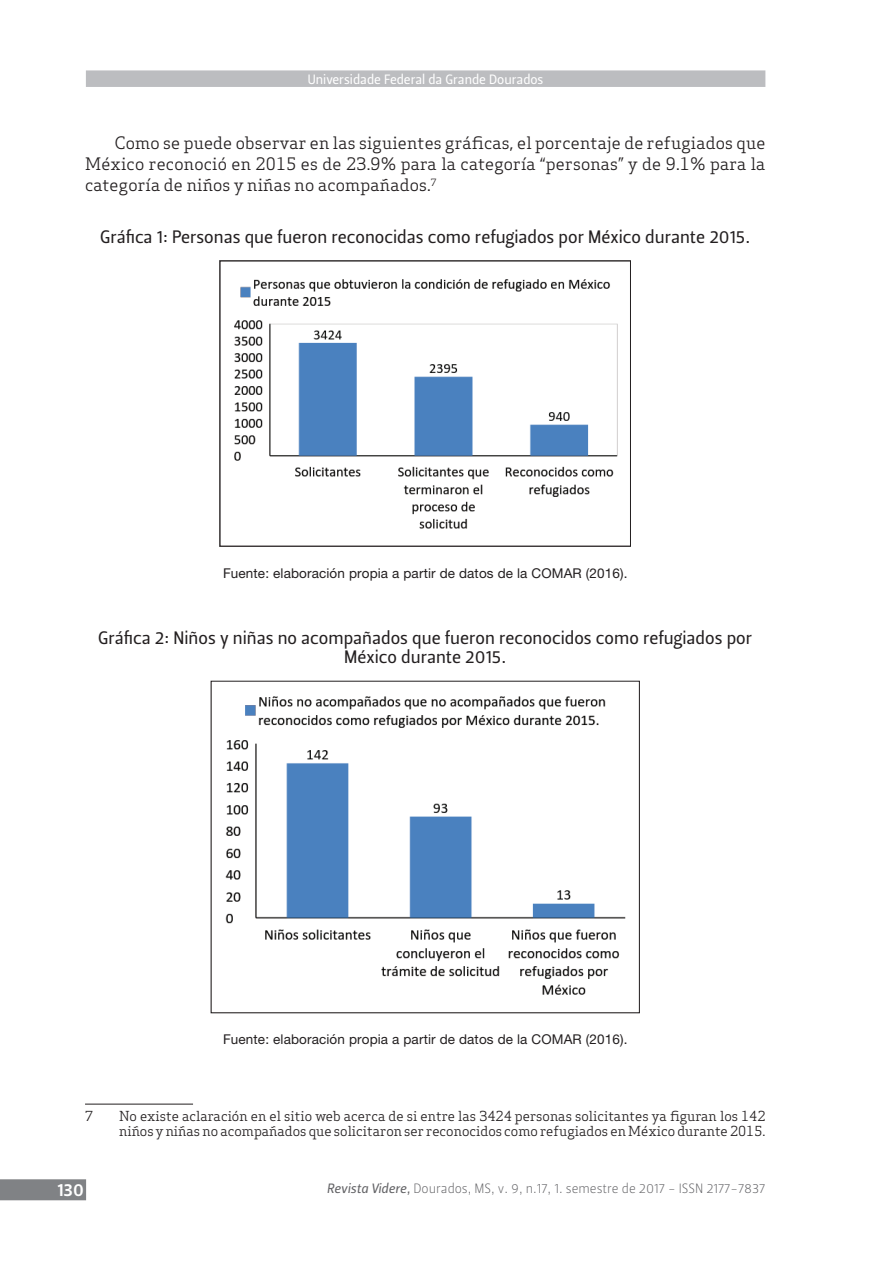
<style>
.page{position:relative;width:893px;height:1263px;background:#fff}
.page>*{position:absolute;margin:0;border:0;box-sizing:border-box;transform-origin:0 0}
.t1{font:18px/19.5px "Leitura Sans Grot 2";color:#231f20;text-align:center}
.t2{font:18px "Leitura Sans Grot 3";color:#fff}
.t3{font:16.8px/21.3px "Apex Serif";letter-spacing:.01em;color:#231f20;text-align:justify}
.t4{font:13.5px/15px "Apex Serif";color:#231f20}
.t5{font:13.5px "Helvetica Neue LT Pro";letter-spacing:.01em;color:#231f20}
.t6{font:13.5px "Leitura Sans Grot 1";color:#636366}
.t7{font:13.5px "Leitura Sans Grot 2";color:#fff}
.s1{font-family:"Leitura Sans Italic 2"}
</style>
<div class="page">
<div style="left:86px;top:70px;width:679px;height:17px;background:#bcbdc0"></div>
<div style="left:0;top:1179px;width:86px;height:21px;background:#808285"></div>
<div style="left:58px;top:1184px;width:25px;height:12px;background:#808285"></div>
<img style="left:234px;top:279px;width:384px;height:250px">
<img style="left:225px;top:696px;width:401px;height:299px">
<hr style="left:85px;top:1104px;width:108px;height:1px;background:#231f20">
<p class="t7" style="left:308px;top:71px;width:237px">Universidade Federal da Grande Dourados</p>
<p class="t3" style="left:85px;top:132px;width:682px;text-indent:30px">Como se puede observar en las siguientes gráficas, el porcentaje de refugiados que México reconoció en 2015 es de 23.9% para la categoría “personas” y de 9.1% para la categoría de niños y niñas no acompañados.<sup>7</sup></p>
<p class="t1" style="left:100px;top:227px;width:652px">Gr áfica 1: Personas que fueron reconocidas como refugiados por México durante 2015.</p>
<p class="t5" style="left:223px;top:565px;width:406px">Fuente: elaboración propia a partir de datos de la COMAR (2016).</p>
<p class="t1" style="left:98px;top:628px;width:655px">Grá fica 2: Niños y niñas no acompañados que fueron reconocidos como refugiados por<br>México durante 2015.</p>
<p class="t5" style="left:223px;top:1031px;width:406px">Fuente: elaboración propia a partir de datos de la COMAR (2016).</p>
<p class="t4" style="left:85px;top:1108px;width:10px">7</p>
<p class="t4" style="left:119px;top:1108px;width:648px">No existe aclaración en el sitio web acerca de si entre las 3424 personas solicitantes ya figuran los 142 niños y niñas no acompañados que solicitaron ser reconocidos como refugiados en México durante 2015.</p>
<p class="t2" style="left:57px;top:1179px;width:28px">130</p>
<p class="t6" style="left:327px;top:1180px;width:440px"><span class="s1">Revista Videre,</span> Dourados, MS, v. 9, n.17, 1. semestre de 2017 - ISSN 2177-7837</p>
</div>
